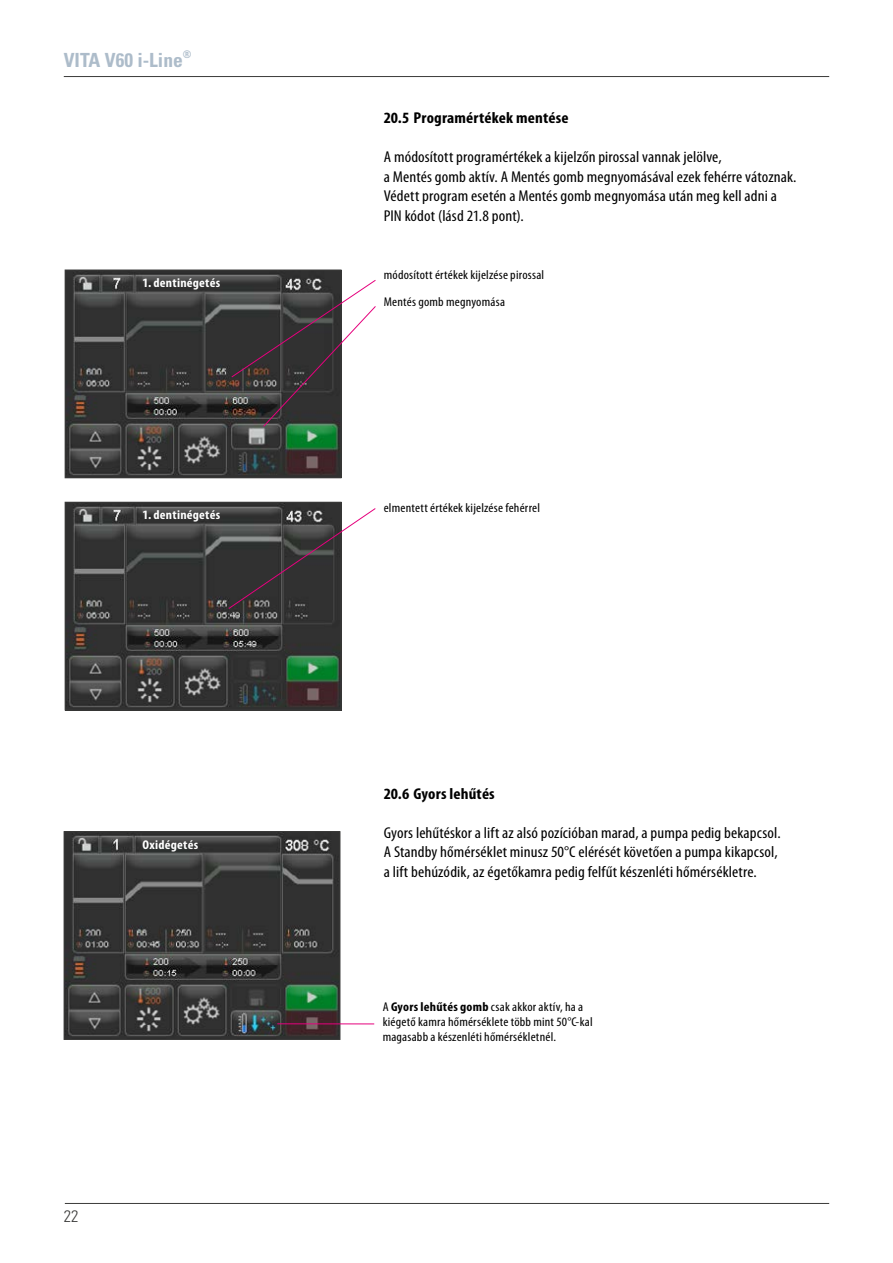
<style>
.page{position:relative;width:893px;height:1263px;background:#fff}
.page>*{position:absolute;margin:0;border:0;box-sizing:border-box;transform-origin:0 0}
.t1{font:700 condensed 19.5px "Univers LT";color:#adbcca}
.t2{font:300 condensed 16.5px "Univers LT";color:#3b3b3a}
.t3{font:condensed 15.75px/19.5px "Myriad Pro";letter-spacing:.005em;color:#000;scale:1.08 1}
.t4{font:700 condensed 15.75px "Myriad Pro";letter-spacing:.01em;color:#000;scale:1.08 1}
.t5{font:condensed 12.75px/15px "Myriad Pro";letter-spacing:.015em;color:#000;scale:1.08 1}
.t6{font:700 condensed 12.75px "Myriad Pro";letter-spacing:.02em;color:#fff;scale:1.08 1}
.s1{font-weight:700}
</style>
<div class="page">
<hr style="left:65px;top:1203px;width:764px;height:1px;background:#3b3b3a">
<hr style="left:64px;top:76px;width:765px;height:1px;background:#3b3b3a">
<img style="left:67px;top:272px;width:272px;height:204px">
<div style="left:65px;top:270px;width:276px;height:208px;border:1px solid #3b3b3a"></div>
<img style="left:67px;top:504px;width:272px;height:204px">
<div style="left:65px;top:502px;width:276px;height:208px;border:1px solid #3b3b3a"></div>
<svg style="left:228px;top:508px;width:148px;height:101px"></svg>
<svg style="left:231px;top:280px;width:145px;height:147px"></svg>
<img style="left:66px;top:833px;width:272px;height:205px">
<div style="left:64px;top:831px;width:276px;height:209px;border:1px solid #3b3b3a"></div>
<hr style="left:277px;top:1023px;width:97px;height:1px;background:#e5007d">
<p class="t1" style="left:64px;top:48px;width:129px">VITA V60 i-Line<sup>®</sup></p>
<p class="t6" style="left:142px;top:276px;width:74px">1. dentinégetés</p>
<p class="t6" style="left:142px;top:507px;width:74px">1. dentinégetés</p>
<p class="t6" style="left:142px;top:838px;width:53px">Oxidégetés</p>
<p class="t2" style="left:64px;top:1206px;width:16px">22</p>
<p class="t4" style="left:384px;top:109px;width:173px">20.5 Programértékek mentése</p>
<p class="t3" style="left:384px;top:147px;width:384px">A módosított programértékek a kijelzőn pirossal vannak jelölve,<br>a Mentés gomb aktív. A Mentés gomb megnyomásával ezek fehérre vátoznak.<br>Védett program esetén a Mentés gomb megnyomása után meg kell adni a PIN kódot (lásd 21.8 pont).</p>
<p class="t5" style="left:384px;top:262px;width:150px;line-height:27px">módosított értékek kijelzése pirossal<br>Mentés gomb megnyomása</p>
<p class="t5" style="left:384px;top:500px;width:146px">elmentett értékek kijelzése fehérrel</p>
<p class="t4" style="left:384px;top:785px;width:104px">20.6 Gyors lehűtés</p>
<p class="t3" style="left:384px;top:823px;width:369px">Gyors lehűtéskor a lift az alsó pozícióban marad, a pumpa pedig bekapcsol.<br>A Standby hőmérséklet minusz 50°C elérését követően a pumpa kikapcsol, a lift behúzódik, az égetőkamra pedig felfűt készenléti hőmérsékletre.</p>
<p class="t5" style="left:383px;top:999px;width:196px">A <span class="s1">Gyors lehűtés gomb</span> csak akkor aktív, ha a kiégető kamra hőmérséklete több mint 50°C-kal magasabb a készenléti hőmérsékletnél.</p>
</div>
